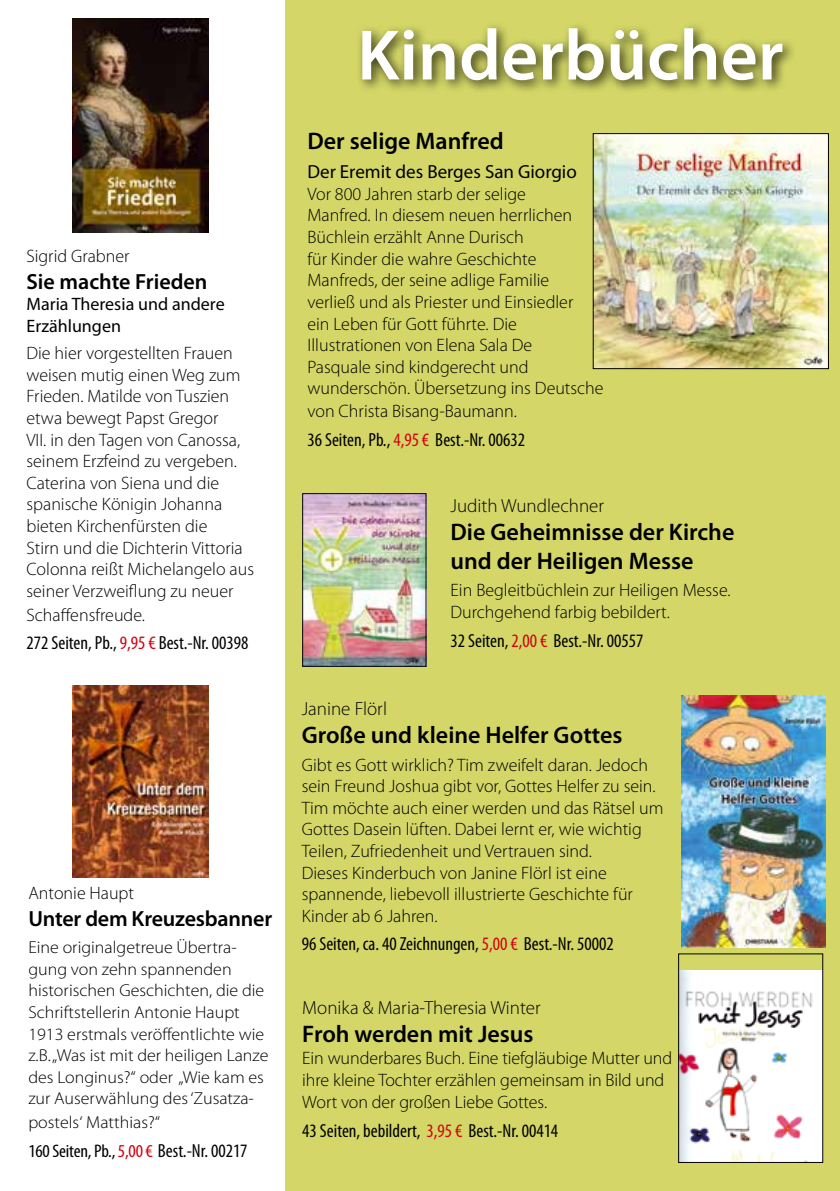
<style>
.page{position:relative;width:840px;height:1191px;background:#fff}
.page>*{position:absolute;margin:0;border:0;box-sizing:border-box;transform-origin:0 0}
.t1{font:600 72px "Myriad Pro";color:#fff}
.t2{font:600 24px/28.8px "Myriad Pro";color:#000}
.t3{font:600 22px "Myriad Pro";letter-spacing:-.01em;color:#000}
.t4{font:condensed 19px "Myriad Pro";color:#000}
.t5{font:300 19px "Myriad Pro";color:#000}
.t6{font:19px "Myriad Pro";color:#000}
.t7{font:condensed 18.2px "Myriad Pro";letter-spacing:-.01em;color:#000;scale:1.04 1}
.t8{font:300 18px/21.6px "Myriad Pro";color:#000}
.t9{font:18px/21.6px "Myriad Pro";color:#000}
.t10{font:300 17.2px/21.6px "Myriad Pro";color:#000;scale:1.04 1}
.s1{color:#d1010e}
.s2{font-size:19px}
</style>
<div class="page">
<div style="left:285px;top:0;width:554px;height:1191px;background:#d4d767"></div>
<div style="left:355px;top:21px;width:441px;height:74px;background:#000;opacity:.75"></div>
<img style="left:73px;top:685px;width:136px;height:192px">
<img style="left:73px;top:18px;width:136px;height:214px">
<img style="left:304px;top:495px;width:120px;height:169px">
<div style="left:302px;top:493px;width:124px;height:173px;border:1px solid #000"></div>
<img style="left:681px;top:695px;width:144px;height:252px">
<img style="left:680px;top:971px;width:140px;height:189px">
<img style="left:594px;top:135px;width:232px;height:232px">
<div style="left:592px;top:133px;width:236px;height:236px;border:1px solid #000"></div>
<p class="t8" style="left:26px;top:246px;width:105px">Sigrid Grabner</p>
<p class="t3" style="left:26px;top:269px;width:182px">Sie machte Frieden</p>
<p class="t9" style="left:26px;top:294px;width:199px">Maria Theresia und andere<br>Erzählungen</p>
<p class="t8" style="left:26px;top:342px;width:229px">Die hier vorgestellten Frauen weisen mutig einen Weg zum<br>Frieden. Matilde von Tuszien etwa bewegt Papst Gregor<br>VII. in den Tagen von Canossa, seinem Erzfeind zu vergeben.<br>Caterina von Siena und die spanische Königin Johanna bieten Kirchenfürsten die<br>Stirn und die Dichterin Vittoria<br>Colonna reißt Michelangelo aus seiner Verzweiflung zu neuer</p>
<p class="t8" style="left:26px;top:604px;width:120px">Schaffensfreude.</p>
<p class="t4" style="left:26px;top:632px;width:223px">272 Seiten, Pb., <span class="s1">9,95 €</span> Best.-Nr. 00398</p>
<p class="t8" style="left:28px;top:883px;width:107px">Antonie Haupt</p>
<p class="t3" style="left:28px;top:906px;width:245px">Unter dem Kreuzesbanner</p>
<p class="t10" style="left:28px;top:937px;width:232px">Eine originalgetreue Übertra&shy;gung von zehn spannenden historischen Geschichten, die die<br>Schriftstellerin Antonie Haupt<br>1913 erstmals veröffentlichte wie z.B. „Was ist mit der heiligen Lanze des Longinus?“ oder „Wie kam es zur Auserwählung des ‘Zusatza-</p>
<p class="t10" style="left:28px;top:1112px;width:128px">postels‘ Matthias?“</p>
<p class="t7" style="left:28px;top:1141px;width:212px">160 Seiten, Pb., <span class="s1">5,00 €</span> <span class="s2">Best.-Nr. 00217</span></p>
<h1 class="t1" style="left:357px;top:15px;width:427px">Kinderbücher</h1>
<h2 class="t2" style="left:307px;top:126px;width:198px">Der selige Manfred</h2>
<p class="t6" style="left:307px;top:161px;width:271px">Der Eremit des Berges San Giorgio</p>
<p class="t8" style="left:307px;top:183px;width:297px">Vor 800 Jahren starb der selige<br>Manfred. In diesem neuen herrlichen Büchlein erzählt Anne Durisch<br>für Kinder die wahre Geschichte Manfreds, der seine adlige Familie<br>verließ und als Priester und Einsiedler<br>ein Leben für Gott führte. Die Illustrationen von Elena Sala De<br>Pasquale sind kindgerecht und wunderschön. Übersetzung ins Deutsche von Christa Bisang-Baumann.</p>
<p class="t4" style="left:307px;top:429px;width:219px">36 Seiten, Pb., <span class="s1">4,95 €</span> Best.-Nr. 00632</p>
<p class="t5" style="left:450px;top:495px;width:155px">Judith Wundlechner</p>
<h2 class="t2" style="left:450px;top:518px;width:285px">Die Geheimnisse der Kirche und der Heiligen Messe</h2>
<p class="t8" style="left:450px;top:580px;width:281px">Ein Begleitbüchlein zur Heiligen Messe.<br>Durchgehend farbig bebildert.</p>
<p class="t4" style="left:450px;top:630px;width:194px">32 Seiten, <span class="s1">2,00 €</span> Best.-Nr. 00557</p>
<p class="t5" style="left:301px;top:698px;width:87px">Janine Flörl</p>
<h2 class="t2" style="left:301px;top:721px;width:322px">Große und kleine Helfer Gottes</h2>
<p class="t8" style="left:301px;top:754px;width:363px">Gibt es Gott wirklich? Tim zweifelt daran. Jedoch sein Freund Joshua gibt vor, Gottes Helfer zu sein.<br>Tim möchte auch einer werden und das Rätsel um Gottes Dasein lüften. Dabei lernt er, wie wichtig Teilen, Zufriedenheit und Vertrauen sind.<br>Dieses Kinderbuch von Janine Flörl ist eine spannende, liebevoll illustrierte Geschichte für Kinder ab 6 Jahren.</p>
<p class="t4" style="left:301px;top:934px;width:313px">96 Seiten, ca. 40 Zeichnungen, <span class="s1">5,00 €</span> Best.-Nr. 50002</p>
<p class="t5" style="left:302px;top:996px;width:240px">Monika &amp; Maria-Theresia Winter</p>
<h2 class="t2" style="left:302px;top:1020px;width:232px">Froh werden mit Jesus</h2>
<p class="t8" style="left:302px;top:1047px;width:371px;line-height:22.2px">Ein wunderbares Buch. Eine tiefgläubige Mutter und ihre kleine Tochter erzählen gemeinsam in Bild und<br>Wort von der großen Liebe Gottes.</p>
<p class="t4" style="left:302px;top:1120px;width:257px">43 Seiten, bebildert, <span class="s1">3,95 €</span> Best.-Nr. 00414</p>
</div>
